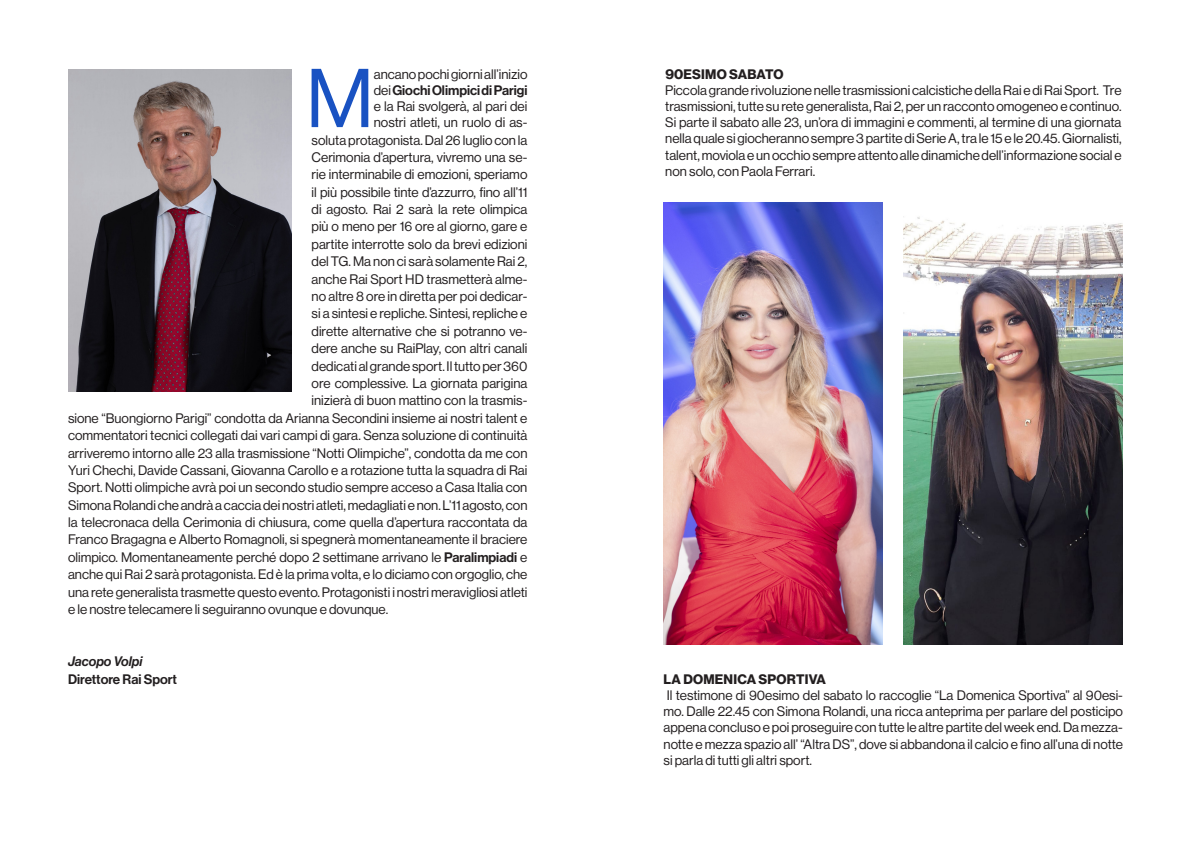
<style>
.page{position:relative;width:1191px;height:842px;background:#fff}
.page>*{position:absolute;margin:0;border:0;box-sizing:border-box;transform-origin:0 0}
.t1{font:81.5px "N Haas Grotesk DS Pro 55 Rg";color:#1952c2}
.t2{font:13.5px/16.2px "N Haas Grotesk DS Pro 55 Rg";color:#231f20;text-align:justify}
.t3{font:13.5px "N Haas Grotesk DS Pro 65 Md";color:#231f20}
.t4{font:13.5px "N Haas Grotesk DS Pro 75 Bd";letter-spacing:.015em;color:#231f20}
.t5{font:13.5px "N Haas Grotesk DS Pro 66 Md It";color:#231f20}
.s1{font-family:"N Haas Grotesk DS Pro 55 Rg"}
.s2{font-family:"N Haas Grotesk DS Pro 65 Md"}
</style>
<div class="page">
<img style="left:68px;top:69px;width:224px;height:323px">
<img style="left:663px;top:203px;width:219px;height:442px">
<img style="left:903px;top:216px;width:220px;height:429px">
<h1 class="t1" style="left:306px;top:52px;width:69px">M</h1>
<p class="t2" style="left:374px;top:66px;width:155px">ancano pochi giorni all’inizio</p>
<p class="t3" style="left:374px;top:82px;width:155px"><span class="s1">dei</span> Giochi Olimpici di Parigi</p>
<p class="t2" style="left:374px;top:98px;width:155px">e la Rai svolgerà, al pari dei nostri atleti, un ruolo di as-</p>
<p class="t2" style="left:311px;top:132px;width:217px">soluta protagonista. Dal 26 luglio con la</p>
<p class="t2" style="left:311px;top:149px;width:217px">Cerimonia d’apertura, vivremo una se-</p>
<p class="t2" style="left:311px;top:167px;width:217px">rie interminabile di emozioni, speriamo</p>
<p class="t2" style="left:311px;top:184px;width:217px">il più possibile tinte d’azzurro, fino all’11</p>
<p class="t2" style="left:311px;top:201px;width:217px">di agosto. Rai 2 sarà la rete olimpica</p>
<p class="t2" style="left:311px;top:219px;width:217px">più o meno per 16 ore al giorno, gare e</p>
<p class="t2" style="left:311px;top:236px;width:217px">partite interrotte solo da brevi edizioni</p>
<p class="t2" style="left:311px;top:253px;width:217px">del TG. Ma non ci sarà solamente Rai 2,</p>
<p class="t2" style="left:311px;top:271px;width:217px">anche Rai Sport HD trasmetterà alme-</p>
<p class="t2" style="left:311px;top:288px;width:217px">no altre 8 ore in diretta per poi dedicar-</p>
<p class="t2" style="left:311px;top:306px;width:217px">si a sintesi e repliche. Sintesi, repliche e</p>
<p class="t2" style="left:311px;top:323px;width:217px">dirette alternative che si potranno ve-</p>
<p class="t2" style="left:311px;top:340px;width:217px">dere anche su RaiPlay, con altri canali</p>
<p class="t2" style="left:311px;top:358px;width:217px">dedicati al grande sport. Il tutto per 360</p>
<p class="t2" style="left:311px;top:375px;width:217px">ore complessive. La giornata parigina</p>
<p class="t2" style="left:311px;top:393px;width:217px">inizierà di buon mattino con la trasmis-</p>
<p class="t2" style="left:68px;top:410px;width:461px">sione “Buongiorno Parigi” condotta da Arianna Secondini insieme ai nostri talent e</p>
<p class="t2" style="left:68px;top:427px;width:461px">commentatori tecnici collegati dai vari campi di gara. Senza soluzione di continuità</p>
<p class="t2" style="left:68px;top:445px;width:461px">arriveremo intorno alle 23 alla trasmissione “Notti Olimpiche”, condotta da me con</p>
<p class="t2" style="left:68px;top:462px;width:461px">Yuri Chechi, Davide Cassani, Giovanna Carollo e a rotazione tutta la squadra di Rai</p>
<p class="t2" style="left:68px;top:479px;width:461px">Sport. Notti olimpiche avrà poi un secondo studio sempre acceso a Casa Italia con</p>
<p class="t2" style="left:68px;top:497px;width:461px">Simona Rolandi che andrà a caccia dei nostri atleti, medagliati e non. L’11 agosto, con</p>
<p class="t2" style="left:68px;top:514px;width:461px">la telecronaca della Cerimonia di chiusura, come quella d’apertura raccontata da</p>
<p class="t2" style="left:68px;top:532px;width:461px">Franco Bragagna e Alberto Romagnoli, si spegnerà momentaneamente il braciere</p>
<p class="t2" style="left:68px;top:549px;width:461px">olimpico. Momentaneamente perché dopo 2 settimane arrivano le <span class="s2">Paralimpiadi</span> e</p>
<p class="t2" style="left:68px;top:566px;width:461px">anche qui Rai 2 sarà protagonista. Ed è la prima volta, e lo diciamo con orgoglio, che</p>
<p class="t2" style="left:68px;top:584px;width:461px">una rete generalista trasmette questo evento. Protagonisti i nostri meravigliosi atleti</p>
<p class="t2" style="left:68px;top:601px;width:322px">e le nostre telecamere li seguiranno ovunque e dovunque.</p>
<p class="t5" style="left:68px;top:654px;width:76px">Jacopo Volpi</p>
<p class="t3" style="left:68px;top:671px;width:111px">Direttore Rai Sport</p>
<p class="t4" style="left:665px;top:66px;width:120px">90ESIMO SABATO</p>
<p class="t2" style="left:665px;top:82px;width:458px">Piccola grande rivoluzione nelle trasmissioni calcistiche della Rai e di Rai Sport. Tre trasmissioni, tutte su rete generalista, Rai 2, per un racconto omogeneo e continuo.<br>Si parte il sabato alle 23, un’ora di immagini e commenti, al termine di una giornata nella quale si giocheranno sempre 3 partite di Serie A, tra le 15 e le 20.45. Giornalisti, talent, moviola e un occhio sempre attento alle dinamiche dell’informazione social e non solo, con Paola Ferrari.</p>
<p class="t4" style="left:663px;top:671px;width:164px">LA DOMENICA SPORTIVA</p>
<p class="t2" style="left:663px;top:687px;width:461px">Il testimone di 90esimo del sabato lo raccoglie “La Domenica Sportiva” al 90esi&shy;mo. Dalle 22.45 con Simona Rolandi, una ricca anteprima per parlare del posticipo appena concluso e poi proseguire con tutte le altre partite del week end. Da mezza&shy;notte e mezza spazio all’ “Altra DS”, dove si abbandona il calcio e fino all’una di notte si parla di tutti gli altri sport.</p>
</div>
